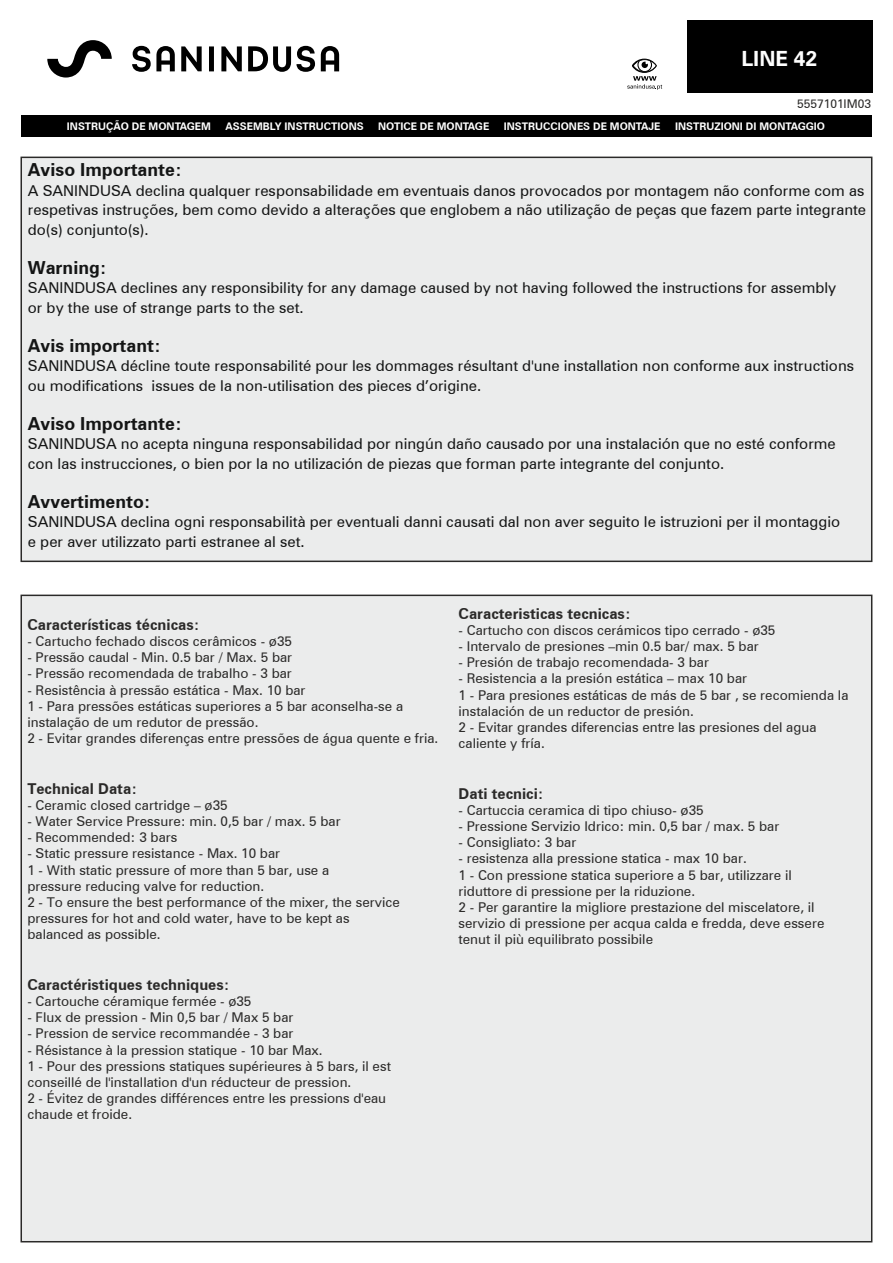
<style>
.page{position:relative;width:893px;height:1263px;background:#fff}
.page>*{position:absolute;margin:0;border:0;box-sizing:border-box;transform-origin:0 0}
.t1{font:700 21px "Zurich BT";color:#fefefe}
.t2{font:700 18px "Zurich BT";color:#141515}
.t3{font:15px/19.5px "Zurich BT";color:#141515}
.t4{font:700 15px "Zurich BT";color:#2b2a29}
.t5{font:13.5px/16.2px "Zurich BT";color:#2b2a29}
.t6{font:12px "Zurich BT";color:#2b2a29}
.t7{font:700 10.5px "Zurich BT";color:#fefefe}
</style>
<div class="page">
<div style="left:21px;top:157px;width:851px;height:405px;background:#ebecec;border:2px solid #2b2a29"></div>
<div style="left:21px;top:595px;width:851px;height:647px;background:#ebecec;border:2px solid #2b2a29"></div>
<div style="left:21px;top:115px;width:851px;height:22px;background:#000"></div>
<div style="left:687px;top:20px;width:185px;height:73px;background:#000"></div>
<svg style="left:132px;top:46px;width:207px;height:26px"></svg>
<svg style="left:47px;top:40px;width:65px;height:38px"></svg>
<svg style="left:627px;top:59px;width:35px;height:31px"></svg>
<h1 class="t1" style="left:741px;top:46px;width:77px">LINE 42</h1>
<p class="t6" style="left:797px;top:97px;width:75px">5557101IM03</p>
<p class="t7" style="left:67px;top:120px;width:146px">INSTRUÇÃO DE MONTAGEM</p>
<p class="t7" style="left:226px;top:120px;width:140px">ASSEMBLY INSTRUCTIONS</p>
<p class="t7" style="left:378px;top:120px;width:113px">NOTICE DE MONTAGE</p>
<p class="t7" style="left:504px;top:120px;width:158px">INSTRUCCIONES DE MONTAJE</p>
<p class="t7" style="left:675px;top:120px;width:151px">INSTRUZIONI DI MONTAGGIO</p>
<h2 class="t2" style="left:28px;top:159px;width:156px">Aviso Importante:</h2>
<p class="t3" style="left:28px;top:180px;width:840px;text-align:justify">A SANINDUSA declina qualquer responsabilidade em eventuais danos provocados por montagem não conforme com as respetivas instruções, bem como devido a alterações que englobem a não utilização de peças que fazem parte integrante do(s) conjunto(s).</p>
<h2 class="t2" style="left:28px;top:256px;width:80px">Warning:</h2>
<p class="t3" style="left:28px;top:278px;width:810px">SANINDUSA declines any responsibility for any damage caused by not having followed the instructions for assembly or by the use of strange parts to the set.</p>
<h2 class="t2" style="left:28px;top:334px;width:135px">Avis important:</h2>
<p class="t3" style="left:28px;top:356px;width:828px">SANINDUSA décline toute responsabilité pour les dommages résultant d'une installation non conforme aux instructions ou modifications issues de la non-utilisation des pieces d’origine.</p>
<h2 class="t2" style="left:28px;top:412px;width:156px">Aviso Importante:</h2>
<p class="t3" style="left:28px;top:434px;width:809px">SANINDUSA no acepta ninguna responsabilidad por ningún daño causado por una instalación que no esté conforme con las instrucciones, o bien por la no utilización de piezas que forman parte integrante del conjunto.</p>
<h2 class="t2" style="left:28px;top:490px;width:125px">Avvertimento:</h2>
<p class="t3" style="left:28px;top:512px;width:814px">SANINDUSA declina ogni responsabilità per eventuali danni causati dal non aver seguito le istruzioni per il montaggio e per aver utilizzato parti estranee al set.</p>
<p class="t4" style="left:27px;top:615px;width:174px">Características técnicas:</p>
<p class="t5" style="left:27px;top:633px;width:266px">- Cartucho fechado discos cerâmicos - ø35</p>
<p class="t5" style="left:27px;top:649px;width:266px">- Pressão caudal - Min. 0.5 bar / Max. 5 bar</p>
<p class="t5" style="left:27px;top:665px;width:266px">- Pressão recomendada de trabalho - 3 bar</p>
<p class="t5" style="left:27px;top:681px;width:412px">- Resistência à pressão estática - Max. 10 bar<br>1 - Para pressões estáticas superiores a 5 bar aconselha-se a instalação de um redutor de pressão.<br>2 - Evitar grandes diferenças entre pressões de água quente e fria.</p>
<p class="t4" style="left:27px;top:779px;width:111px">Technical Data:</p>
<p class="t5" style="left:27px;top:797px;width:202px">- Ceramic closed cartridge – ø35</p>
<p class="t5" style="left:27px;top:813px;width:315px">- Water Service Pressure: min. 0,5 bar / max. 5 bar</p>
<p class="t5" style="left:27px;top:829px;width:152px">- Recommended: 3 bars</p>
<p class="t5" style="left:27px;top:845px;width:374px">- Static pressure resistance - Max. 10 bar<br>1 - With static pressure of more than 5 bar, use a<br>pressure reducing valve for reduction.<br>2 - To ensure the best performance of the mixer, the service pressures for hot and cold water, have to be kept as balanced as possible.</p>
<p class="t4" style="left:27px;top:975px;width:204px">Caractéristiques techniques:</p>
<p class="t5" style="left:27px;top:993px;width:226px">- Cartouche céramique fermée - ø35</p>
<p class="t5" style="left:27px;top:1009px;width:268px">- Flux de pression - Min 0,5 bar / Max 5 bar</p>
<p class="t5" style="left:27px;top:1025px;width:268px">- Pression de service recommandée - 3 bar</p>
<p class="t5" style="left:27px;top:1041px;width:365px">- Résistance à la pression statique - 10 bar Max.<br>1 - Pour des pressions statiques supérieures à 5 bars, il est conseillé de l'installation d'un réducteur de pression.<br>2 - Évitez de grandes différences entre les pressions d'eau chaude et froide.</p>
<p class="t4" style="left:459px;top:604px;width:174px">Caracteristicas tecnicas:</p>
<p class="t5" style="left:459px;top:622px;width:318px">- Cartucho con discos cerámicos tipo cerrado - ø35</p>
<p class="t5" style="left:459px;top:638px;width:302px">- Intervalo de presiones –min 0.5 bar/ max. 5 bar</p>
<p class="t5" style="left:459px;top:654px;width:252px">- Presión de trabajo recomendada- 3 bar</p>
<p class="t5" style="left:459px;top:670px;width:391px">- Resistencia a la presión estática – max 10 bar<br>1 - Para presiones estáticas de más de 5 bar , se recomienda la instalación de un reductor de presión.<br>2 - Evitar grandes diferencias entre las presiones del agua caliente y fría.</p>
<p class="t4" style="left:459px;top:784px;width:87px">Dati tecnici:</p>
<p class="t5" style="left:459px;top:802px;width:246px">- Cartuccia ceramica di tipo chiuso- ø35</p>
<p class="t5" style="left:459px;top:818px;width:322px">- Pressione Servizio Idrico: min. 0,5 bar / max. 5 bar</p>
<p class="t5" style="left:459px;top:834px;width:119px">- Consigliato: 3 bar</p>
<p class="t5" style="left:459px;top:850px;width:367px">- resistenza alla pressione statica - max 10 bar.<br>1 - Con pressione statica superiore a 5 bar, utilizzare il riduttore di pressione per la riduzione.<br>2 - Per garantire la migliore prestazione del miscelatore, il servizio di pressione per acqua calda e fredda, deve essere tenut il più equilibrato possibile</p>
</div>
